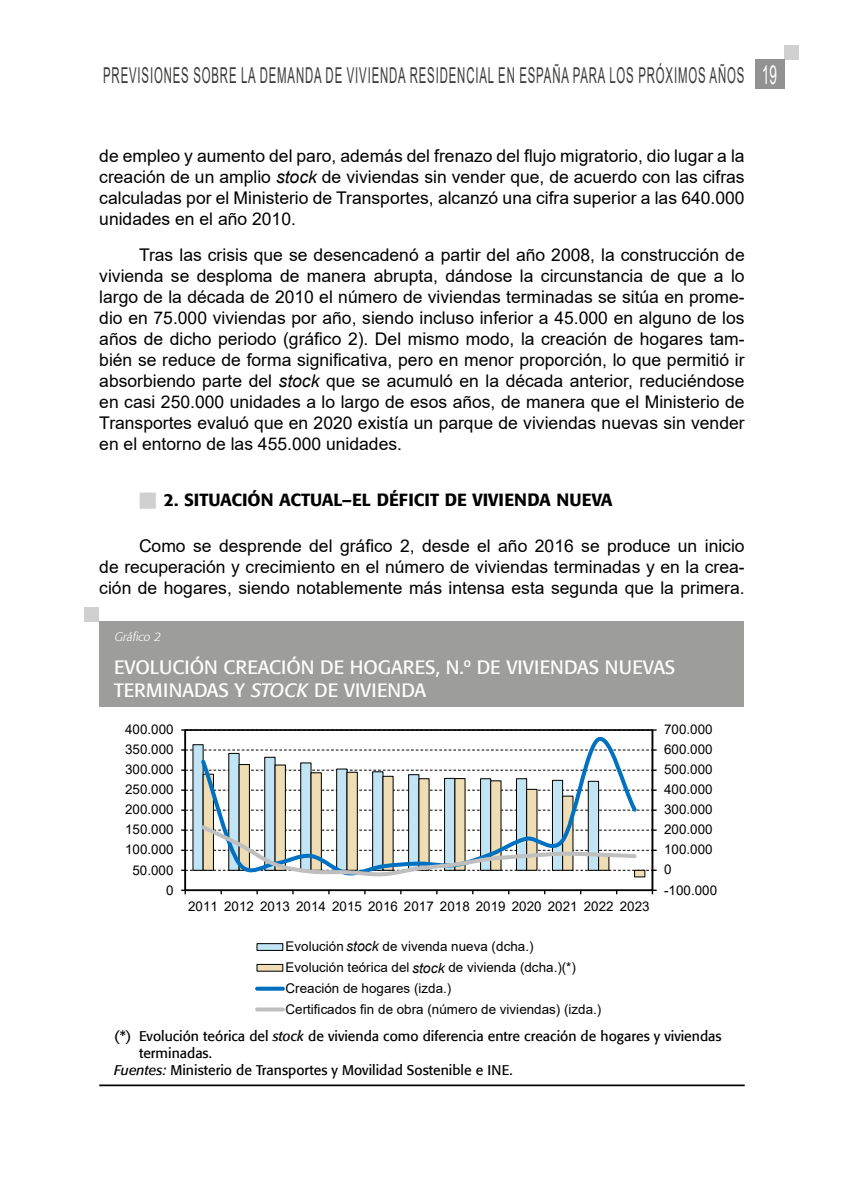
<style>
.page{position:relative;width:844px;height:1191px;background:#fff}
.page>*{position:absolute;margin:0;border:0;box-sizing:border-box;transform-origin:0 0}
.t1{font:21.88px "Arial";letter-spacing:.075em;color:#3c3c3b;scale:.52 1}
.t2{font:19.25px/23.1px "Formata";color:#fff}
.t3{font:17.5px/21px "Arial";color:#000;text-align:justify}
.t4{font:500 17.5px "Formata";color:#000}
.t5{font:14px "Formata";color:#000}
.t6{font:italic 14px "Arial";color:#000}
.t7{font:13.3px/20.8px "Arial";color:#000}
.t8{font:italic 300 12.25px "Formata";color:#fff}
.s1{font-size:26.25px;color:#fff}
.s2{font-style:italic}
</style>
<div class="page">
<div style="left:784px;top:45px;width:15px;height:15px;background:#d0d0d0"></div>
<div style="left:754px;top:60px;width:30px;height:29px;background:#929292"></div>
<hr style="left:99px;top:1084px;width:645px;height:2px;background:#000">
<div style="left:84px;top:606px;width:15px;height:15px;background:#d0d0d0"></div>
<div style="left:99px;top:621px;width:644px;height:86px;background:#9d9d9c"></div>
<hr style="left:651px;top:730px;width:2px;height:160px;background:#000">
<hr style="left:184px;top:730px;width:2px;height:160px;background:#000">
<svg style="left:181px;top:809px;width:475px;height:2px"></svg>
<svg style="left:181px;top:789px;width:475px;height:2px"></svg>
<svg style="left:181px;top:769px;width:475px;height:2px"></svg>
<svg style="left:181px;top:749px;width:475px;height:1px"></svg>
<svg style="left:181px;top:729px;width:475px;height:1px"></svg>
<hr style="left:185px;top:889px;width:467px;height:2px;background:#000">
<svg style="left:181px;top:889px;width:5px;height:5px"></svg>
<svg style="left:651px;top:889px;width:5px;height:5px"></svg>
<svg style="left:198px;top:730px;width:442px;height:148px"></svg>
<svg style="left:181px;top:822px;width:475px;height:55px"></svg>
<div style="left:256px;top:943px;width:27px;height:8px;background:#c1e5f5;border:1px solid #000"></div>
<div style="left:257px;top:964px;width:26px;height:7px;background:#eeddb5"></div>
<div style="left:256px;top:964px;width:27px;height:7px;border:1px solid #000"></div>
<svg style="left:257px;top:986px;width:26px;height:4px"></svg>
<svg style="left:257px;top:1007px;width:26px;height:4px"></svg>
<p class="t1" style="left:103px;top:60px;width:1296px">PREVISIONES SOBRE LA DEMANDA DE VIVIENDA RESIDENCIAL EN ESPAÑA PARA LOS PRÓXIMOS AÑOS <span class="s1">19</span></p>
<p class="t3" style="left:99px;top:145px;width:646px">de empleo y aumento del paro, además del frenazo del flujo migratorio, dio lugar a la creación de un amplio <span class="s2">stock</span> de viviendas sin vender que, de acuerdo con las cifras calculadas por el Ministerio de Transportes, alcanzó una cifra superior a las 640.000 unidades en el año 2010.</p>
<p class="t3" style="left:99px;top:244px;width:646px;text-indent:40px">Tras las crisis que se desencadenó a partir del año 2008, la construcción de vivienda se desploma de manera abrupta, dándose la circunstancia de que a lo largo de la década de 2010 el número de viviendas terminadas se sitúa en prome&shy;dio en 75.000 viviendas por año, siendo incluso inferior a 45.000 en alguno de los años de dicho periodo (gráfico 2). Del mismo modo, la creación de hogares tam&shy;bién se reduce de forma significativa, pero en menor proporción, lo que permitió ir absorbiendo parte del <span class="s2">stock</span> que se acumuló en la década anterior, reduciéndose en casi 250.000 unidades a lo largo de esos años, de manera que el Ministerio de Transportes evaluó que en 2020 existía un parque de viviendas nuevas sin vender en el entorno de las 455.000 unidades.</p>
<p class="t4" style="left:164px;top:489px;width:450px">2. SITUACIÓN ACTUAL–EL DÉFICIT DE VIVIENDA NUEVA</p>
<p class="t3" style="left:99px;top:535px;width:646px;text-indent:40px">Como se desprende del gráfico 2, desde el año 2016 se produce un inicio de recuperación y crecimiento en el número de viviendas terminadas y en la crea&shy;ción de hogares, siendo notablemente más intensa esta segunda que la primera.</p>
<p class="t8" style="left:114px;top:629px;width:51px">Gráfico 2</p>
<p class="t2" style="left:114px;top:656px;width:562px">EVOLUCIÓN CREACIÓN DE HOGARES, N.º DE VIVIENDAS NUEVAS<br>TERMINADAS Y <span class="s2">STOCK</span> DE VIVIENDA</p>
<p class="t7" style="left:125px;top:719px;width:50px">400.000</p>
<p class="t7" style="left:664px;top:719px;width:50px">700.000</p>
<p class="t7" style="left:125px;top:739px;width:50px">350.000</p>
<p class="t7" style="left:664px;top:739px;width:50px">600.000</p>
<p class="t7" style="left:125px;top:759px;width:50px">300.000</p>
<p class="t7" style="left:664px;top:759px;width:50px">500.000</p>
<p class="t7" style="left:125px;top:779px;width:50px">250.000</p>
<p class="t7" style="left:664px;top:779px;width:50px">400.000</p>
<p class="t7" style="left:125px;top:799px;width:50px">200.000</p>
<p class="t7" style="left:664px;top:799px;width:50px">300.000</p>
<p class="t7" style="left:125px;top:819px;width:50px">150.000</p>
<p class="t7" style="left:664px;top:819px;width:50px">200.000</p>
<p class="t7" style="left:125px;top:839px;width:50px">100.000</p>
<p class="t7" style="left:664px;top:839px;width:50px">100.000</p>
<p class="t7" style="left:132px;top:859px;width:43px">50.000</p>
<p class="t7" style="left:664px;top:859px;width:9px">0</p>
<p class="t7" style="left:166px;top:879px;width:9px">0</p>
<p class="t7" style="left:664px;top:879px;width:55px">-100.000</p>
<p class="t7" style="left:188px;top:895px;width:462px">2011 2012 2013 2014 2015 2016 2017 2018 2019 2020 2021 2022 2023</p>
<p class="t7" style="left:285px;top:936px;width:317px">Evolución stock de vivenda nueva (dcha.)<br>Evolución teórica del stock de vivienda (dcha.)(*)<br>Creación de hogares (izda.)<br>Certificados fin de obra (número de viviendas) (izda.)</p>
<p class="t6" style="left:346px;top:937px;width:34px">stock</p>
<p class="t6" style="left:412px;top:958px;width:34px">stock</p>
<p class="t5" style="left:114px;top:1027px;width:608px">(*) Evolución teórica del <span class="s2">stock</span> de vivienda como diferencia entre creación de hogares y viviendas</p>
<p class="t5" style="left:139px;top:1044px;width:74px">terminadas.</p>
<p class="t5" style="left:114px;top:1061px;width:400px"><span class="s2">Fuentes:</span> Ministerio de Transportes y Movilidad Sostenible e INE.</p>
</div>
